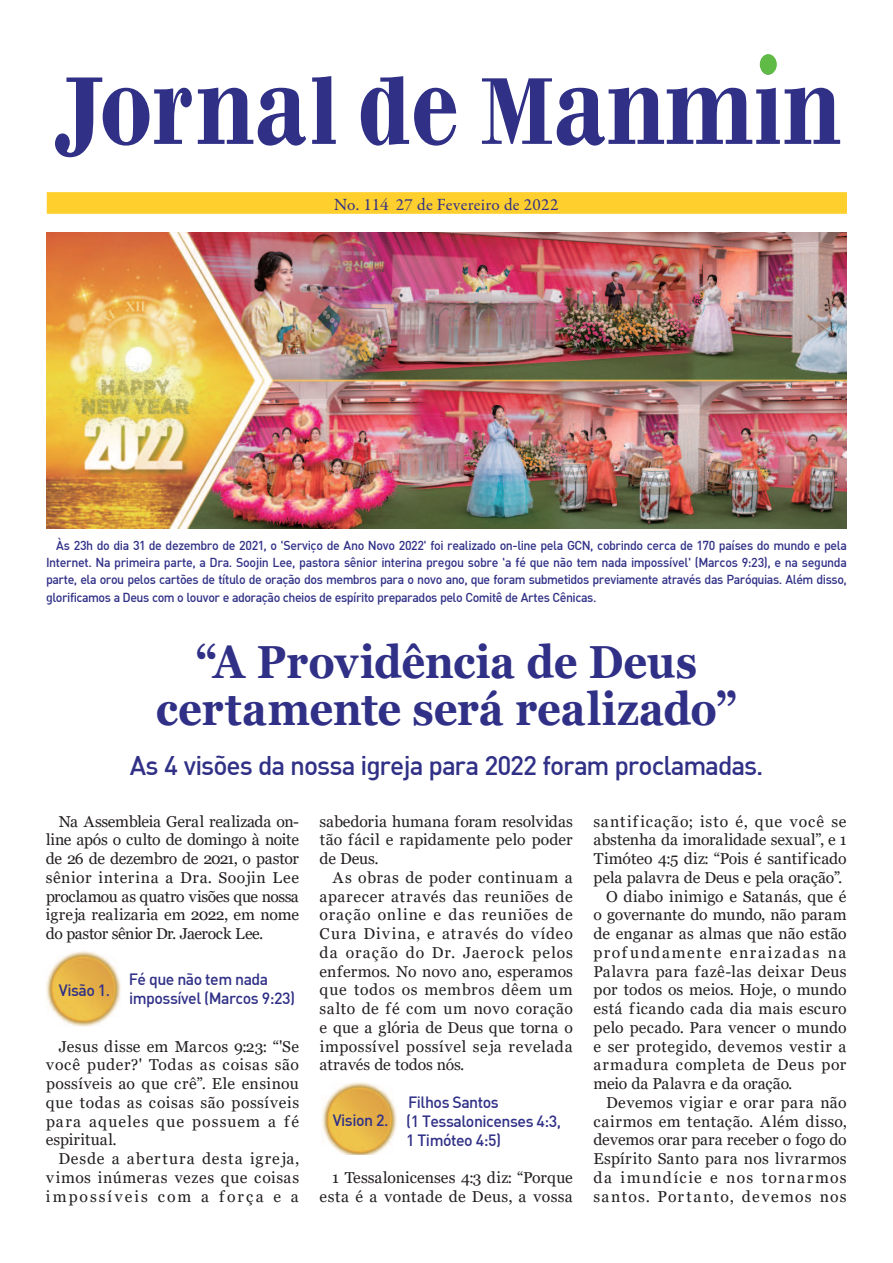
<style>
.page{position:relative;width:893px;height:1263px;background:#fff}
.page>*{position:absolute;margin:0;border:0;box-sizing:border-box;transform-origin:0 0}
.t1{font:700 138.75px "Bodoni";color:#303087;scale:.78 1}
.t2{font:700 46.35px/46.3px "Georgia";letter-spacing:-.005em;color:#303087;text-align:center;scale:.9 1}
.t3{font:26.55px "Dinmed";letter-spacing:-.04em;color:#303087}
.t4{font:17.25px "Garamond Premr Pro";letter-spacing:.015em;color:#303087}
.t5{font:16.05px/18.8px "Dinmed";letter-spacing:-.03em;color:#303087}
.t6{font:15.75px/18.8px "Georgia";letter-spacing:.02em;color:#231f20;text-align:justify}
.t7{font:15.75px "Georgia";letter-spacing:-.01em;color:#231f20}
.t8{font:15.75px "Georgia";color:#231f20}
.t9{font:15.75px "Georgia";letter-spacing:.08em;color:#231f20}
.t10{font:15.75px "Georgia";letter-spacing:.06em;color:#231f20}
.t11{font:15.75px "Georgia";letter-spacing:.1em;color:#231f20}
.t12{font:15.75px "Georgia";letter-spacing:.045em;color:#231f20}
.t13{font:12.75px/17.4px "Dinmed";letter-spacing:-.035em;color:#303087;text-align:justify}
.s1{font-size:100.05px}
</style>
<div class="page">
<div style="left:47px;top:192px;width:800px;height:22px;background:#ffcf2d"></div>
<svg style="left:361px;top:76px;width:48px;height:70px"></svg>
<svg style="left:312px;top:76px;width:24px;height:68px"></svg>
<svg style="left:55px;top:78px;width:47px;height:79px"></svg>
<div style="left:759px;top:54px;width:17px;height:21px;background:#60bb46;border-radius:50%"></div>
<img style="left:46px;top:232px;width:800px;height:297px">
<img style="left:46px;top:951px;width:75px;height:75px">
<img style="left:322px;top:1082px;width:75px;height:72px">
<h1 class="t1" style="left:100px;top:15px;width:952px">orna e <span class="s1">M</span>anmin</h1>
<p class="t4" style="left:334px;top:194px;width:226px">No. 114 27 de Fevereiro de 2022</p>
<p class="t13" style="left:46px;top:537px;width:802px;text-indent:10px">Às 23h do dia 31 de dezembro de 2021, o 'Serviço de Ano Novo 2022' foi realizado on-line pela GCN, cobrindo cerca de 170 países do mundo e pela Internet. Na primeira parte, a Dra. Soojin Lee, pastora sênior interina pregou sobre 'a fé que não tem nada impossível' (Marcos 9:23), e na segunda parte, ela orou pelos cartões de título de oração dos membros para o novo ano, que foram submetidos previamente através das Paróquias. Além disso, glorificamos a Deus com o louvor e adoração cheios de espírito preparados pelo Comitê de Artes Cênicas.</p>
<h2 class="t2" style="left:156px;top:642px;width:647px">“A Providência de Deus certamente será realizado”</h2>
<h3 class="t3" style="left:130px;top:754px;width:635px">As 4 visões da nossa igreja para 2022 foram proclamadas.</h3>
<p class="t6" style="left:46px;top:812px;width:255px;text-indent:13px">Na Assembleia Geral realizada on&shy;line após o culto de domingo à noite de 26 de dezembro de 2021, o pastor sênior interina a Dra. Soojin Lee proclamou as quatro visões que nossa igreja realizaria em 2022, em nome do pastor sênior Dr. Jaerock Lee.</p>
<p class="t5" style="left:59px;top:982px;width:53px">Visão 1.</p>
<p class="t5" style="left:129px;top:971px;width:168px">Fé que não tem nada impossível (Marcos 9:23)</p>
<p class="t6" style="left:46px;top:1037px;width:255px;text-indent:13px">Jesus disse em Marcos 9:23: “'Se você puder?' Todas as coisas são possíveis ao que crê”. Ele ensinou que todas as coisas são possíveis para aqueles que possuem a fé espiritual.</p>
<p class="t6" style="left:46px;top:1149px;width:255px;text-indent:12px">Desde a abertura desta igreja, vimos inúmeras vezes que coisas impossíveis com a força e a</p>
<p class="t6" style="left:319px;top:812px;width:255px">sabedoria humana foram resolvidas tão fácil e rapidamente pelo poder de Deus.</p>
<p class="t6" style="left:319px;top:868px;width:255px;text-indent:13px">As obras de poder continuam a aparecer através das reuniões de oração online e das reuniões de Cura Divina, e através do vídeo da oração do Dr. Jaerock pelos enfermos. No novo ano, esperamos que todos os membros dêem um salto de fé com um novo coração e que a glória de Deus que torna o impossível possível seja revelada através de todos nós.</p>
<p class="t5" style="left:406px;top:1094px;width:156px">Filhos Santos<br>(1 Tessalonicenses 4:3,<br>1 Timóteo 4:5)</p>
<p class="t6" style="left:319px;top:1168px;width:254px;text-align:right">1 Tessalonicenses 4:3 diz: “Porque esta é a vontade de Deus, a vossa</p>
<p class="t5" style="left:333px;top:1112px;width:57px">Vision 2.</p>
<p class="t10" style="left:593px;top:812px;width:255px">santificação; isto é, que você se</p>
<p class="t6" style="left:593px;top:830px;width:255px">abstenha da imoralidade sexual”, e 1</p>
<p class="t6" style="left:593px;top:849px;width:254px">Timóteo 4:5 diz: “Pois é santificado</p>
<p class="t7" style="left:593px;top:868px;width:250px">pela palavra de Deus e pela oração”.</p>
<p class="t6" style="left:606px;top:887px;width:242px">O diabo inimigo e Satanás, que é</p>
<p class="t7" style="left:593px;top:906px;width:255px">o governante do mundo, não param</p>
<p class="t6" style="left:593px;top:924px;width:255px">de enganar as almas que não estão</p>
<p class="t11" style="left:593px;top:943px;width:254px">profundamente enraizadas na</p>
<p class="t6" style="left:593px;top:962px;width:255px">Palavra para fazê-las deixar Deus</p>
<p class="t8" style="left:593px;top:981px;width:254px">por todos os meios. Hoje, o mundo</p>
<p class="t6" style="left:593px;top:999px;width:255px">está ficando cada dia mais escuro</p>
<p class="t6" style="left:593px;top:1018px;width:254px">pelo pecado. Para vencer o mundo</p>
<p class="t6" style="left:593px;top:1037px;width:254px">e ser protegido, devemos vestir a</p>
<p class="t12" style="left:593px;top:1056px;width:254px">armadura completa de Deus por</p>
<p class="t8" style="left:593px;top:1075px;width:200px">meio da Palavra e da oração.</p>
<p class="t6" style="left:606px;top:1093px;width:242px">Devemos vigiar e orar para não</p>
<p class="t6" style="left:593px;top:1112px;width:255px">cairmos em tentação. Além disso,</p>
<p class="t7" style="left:593px;top:1131px;width:255px">devemos orar para receber o fogo do</p>
<p class="t6" style="left:593px;top:1149px;width:255px">Espírito Santo para nos livrarmos</p>
<p class="t9" style="left:593px;top:1168px;width:255px">da imundície e nos tornarmos</p>
<p class="t9" style="left:593px;top:1187px;width:255px">santos. Portanto, devemos nos</p>
</div>
